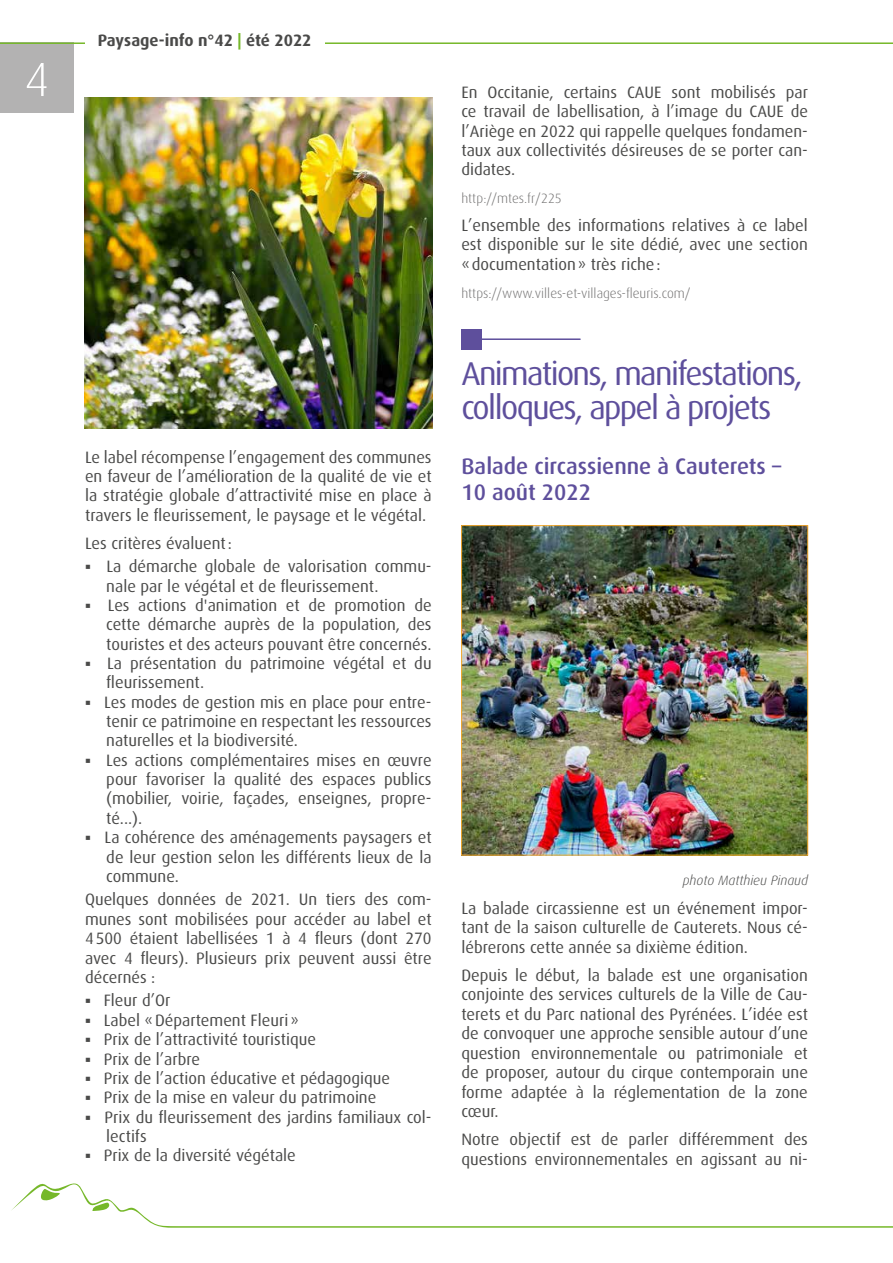
<style>
.page{position:relative;width:893px;height:1263px;background:#fff}
.page>*{position:absolute;margin:0;border:0;box-sizing:border-box;transform-origin:0 0}
.t1{font:300 48px "Dax OT";color:#fff;scale:1.05 1}
.t2{font:33px/34.5px "Dax OT";letter-spacing:-.05em;color:#5e4f9c}
.t3{font:500 22.5px/25.5px "Dax OT";color:#5e4f9c}
.t4{font:16.5px/19.4px "Dax OT";color:#4a4a49;text-align:justify}
.t5{font:700 16.5px "Dax OT";color:#4a4a49}
.t6{font:300 13.5px "Dax OT";color:#706f6f}
.t7{font:italic 300 13.5px "Dax OT";color:#4a4a49}
.s1{color:#76b82a}
.s2{font-family:"Liberation Sans"}
</style>
<div class="page">
<div style="left:0;top:42px;width:73px;height:71px;background:#b3b2b2"></div>
<svg style="left:11px;top:1183px;width:882px;height:45px"></svg>
<hr style="left:0;top:42px;width:893px;height:2px;background:#76b82a">
<div style="left:85px;top:0;width:239px;height:85px;background:#fff"></div>
<img style="left:84px;top:98px;width:348px;height:330px">
<div style="left:461px;top:329px;width:21px;height:20px;background:#5e4f9c"></div>
<hr style="left:472px;top:338px;width:108px;height:2px;background:#5e4f9c">
<img style="left:463px;top:527px;width:343px;height:326px">
<div style="left:461px;top:525px;width:347px;height:330px;border:1px solid #f6a92b"></div>
<h1 class="t1" style="left:24px;top:53px;width:26px">4</h1>
<p class="t5" style="left:98px;top:31px;width:215px">Paysage-info n°42 <span class="s1">|</span> été 2022</p>
<p class="t4" style="left:85px;top:447px;width:348px">Le label récompense l’engagement des communes en faveur de l’amélioration de la qualité de vie et la stratégie globale d’attractivité mise en place à travers le fleurissement, le paysage et le végétal.</p>
<p class="t4" style="left:85px;top:533px;width:148px">Les critères évaluent:</p>
<p class="t4" style="left:106px;top:557px;width:327px;text-indent:-21px"><span class="s2">▪</span> La démarche globale de valorisation commu&shy;nale par le végétal et de fleurissement.</p>
<p class="t4" style="left:106px;top:596px;width:327px;text-indent:-21px"><span class="s2">▪</span> Les actions d'animation et de promotion de cette démarche auprès de la population, des touristes et des acteurs pouvant être concernés.</p>
<p class="t4" style="left:106px;top:654px;width:327px;text-indent:-21px"><span class="s2">▪</span> La présentation du patrimoine végétal et du fleurissement.</p>
<p class="t4" style="left:106px;top:692px;width:327px;text-indent:-21px"><span class="s2">▪</span> Les modes de gestion mis en place pour entre&shy;tenir ce patrimoine en respectant les ressources naturelles et la biodiversité.</p>
<p class="t4" style="left:106px;top:750px;width:327px;text-indent:-21px"><span class="s2">▪</span> Les actions complémentaires mises en œuvre pour favoriser la qualité des espaces publics (mobilier, voirie, façades, enseignes, propre&shy;té...).</p>
<p class="t4" style="left:106px;top:828px;width:327px;text-indent:-21px"><span class="s2">▪</span> La cohérence des aménagements paysagers et de leur gestion selon les différents lieux de la commune.</p>
<p class="t4" style="left:85px;top:890px;width:348px">Quelques données de 2021. Un tiers des com&shy;munes sont mobilisées pour accéder au label et 4500 étaient labellisées 1 à 4 fleurs (dont 270 avec 4 fleurs). Plusieurs prix peuvent aussi être décernés :</p>
<p class="t4" style="left:85px;top:991px;width:87px"><span class="s2">▪</span> Fleur d’Or</p>
<p class="t4" style="left:85px;top:1010px;width:215px"><span class="s2">▪</span> Label «Département Fleuri»</p>
<p class="t4" style="left:85px;top:1030px;width:232px"><span class="s2">▪</span> Prix de l’attractivité touristique</p>
<p class="t4" style="left:85px;top:1049px;width:117px"><span class="s2">▪</span> Prix de l’arbre</p>
<p class="t4" style="left:85px;top:1069px;width:307px"><span class="s2">▪</span> Prix de l’action éducative et pédagogique</p>
<p class="t4" style="left:85px;top:1088px;width:293px"><span class="s2">▪</span> Prix de la mise en valeur du patrimoine</p>
<p class="t4" style="left:106px;top:1107px;width:327px;text-indent:-21px"><span class="s2">▪</span> Prix du fleurissement des jardins familiaux col&shy;lectifs</p>
<p class="t4" style="left:85px;top:1146px;width:212px"><span class="s2">▪</span> Prix de la diversité végétale</p>
<p class="t4" style="left:461px;top:83px;width:348px">En Occitanie, certains CAUE sont mobilisés par ce travail de labellisation, à l’image du CAUE de l’Ariège en 2022 qui rappelle quelques fondamen&shy;taux aux collectivités désireuses de se porter can&shy;didates.</p>
<p class="t6" style="left:461px;top:191px;width:102px">http://mtes.fr/225</p>
<p class="t4" style="left:461px;top:216px;width:348px">L’ensemble des informations relatives à ce label est disponible sur le site dédié, avec une section «documentation» très riche:</p>
<p class="t6" style="left:461px;top:286px;width:231px">https://www.villes-et-villages-fleuris.com/</p>
<h2 class="t2" style="left:461px;top:356px;width:343px">Animations, manifestations, colloques, appel à projets</h2>
<h3 class="t3" style="left:461px;top:454px;width:321px">Balade circassienne à Cauterets –<br>10 août 2022</h3>
<p class="t7" style="left:683px;top:873px;width:127px">photo Matthieu Pinaud</p>
<p class="t4" style="left:461px;top:898px;width:348px">La balade circassienne est un événement impor&shy;tant de la saison culturelle de Cauterets. Nous cé&shy;lébrerons cette année sa dixième édition.</p>
<p class="t4" style="left:461px;top:965px;width:348px">Depuis le début, la balade est une organisation conjointe des services culturels de la Ville de Cau&shy;terets et du Parc national des Pyrénées. L’idée est de convoquer une approche sensible autour d’une question environnementale ou patrimoniale et de proposer, autour du cirque contemporain une forme adaptée à la réglementation de la zone cœur.</p>
<p class="t4" style="left:461px;top:1130px;width:348px">Notre objectif est de parler différemment des questions environnementales en agissant au ni-</p>
</div>
